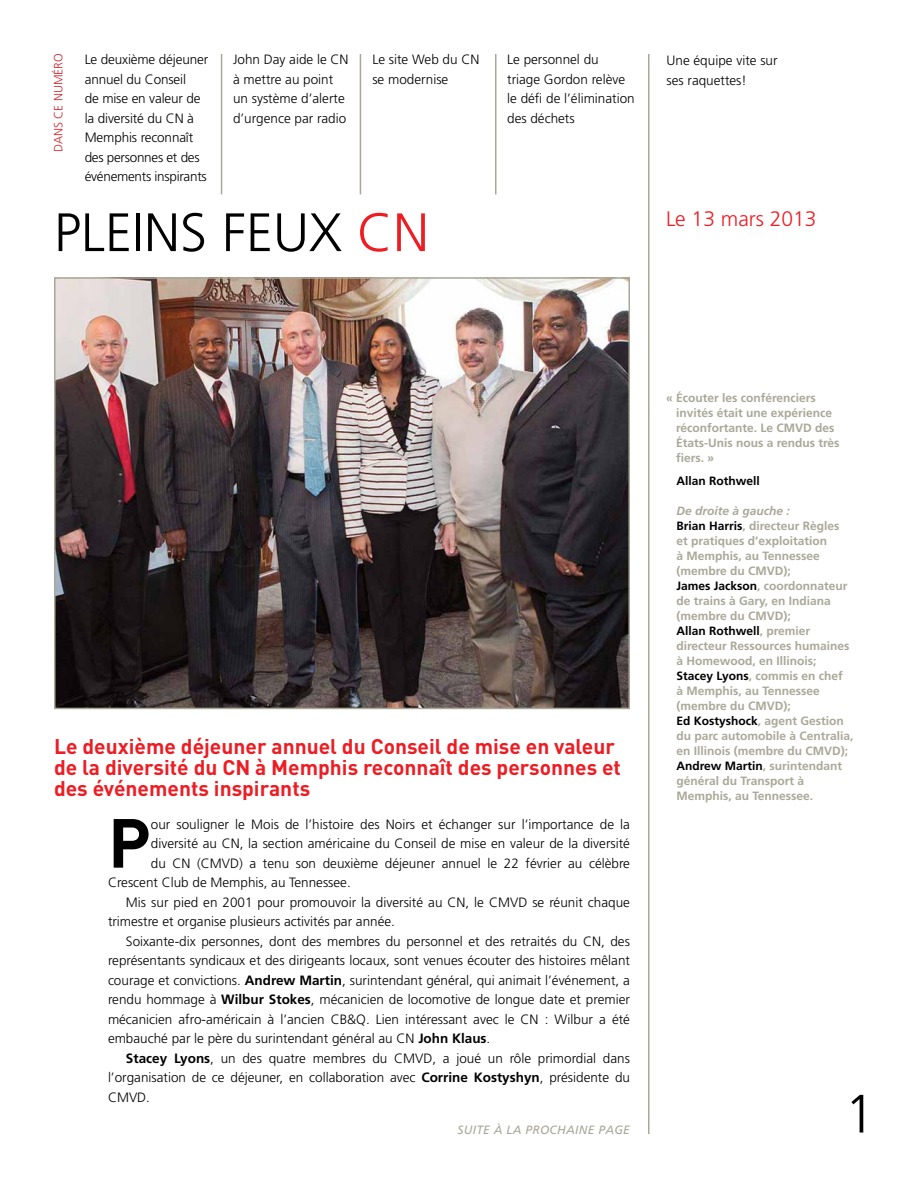
<style>
.page{position:relative;width:918px;height:1188px;background:#fff}
.page>*{position:absolute;margin:0;border:0;box-sizing:border-box;transform-origin:0 0}
.t1{font:700 68.25px "DIN";color:#000}
.t2{font:300 54px "Frutiger LT Std";color:#000}
.t3{font:700 21px/21px "DIN";color:#ed1d24}
.t4{font:300 21px "Frutiger LT Std";color:#ed1d24}
.t5{font:300 13.5px/19.5px "Frutiger LT Std";color:#000}
.t6{font:700 12px/15px "Frutiger LT Std";color:#a9a898}
.t7{font:italic 12px "Frutiger LT Std";letter-spacing:.025em;color:#a9a898}
.t8{font:700 12px "Frutiger LT Std";color:#000}
.t9{font:300 12px "Frutiger LT Std";color:#d2232a}
.s1{color:#ed1d24}
.s2{font-weight:700}
.s3{font-style:italic}
.s4{color:#000}
</style>
<div class="page">
<hr style="left:648px;top:54px;width:2px;height:1080px;background:#a9a898">
<hr style="left:221px;top:54px;width:1px;height:140px;background:#a9a898">
<hr style="left:360px;top:54px;width:1px;height:140px;background:#a9a898">
<hr style="left:495px;top:54px;width:1px;height:140px;background:#a9a898">
<img style="left:57px;top:280px;width:570px;height:426px">
<div style="left:54px;top:277px;width:576px;height:432px;border:2px solid #a9a898"></div>
<p class="t9" style="left:51px;top:152px;width:100px;rotate:-90deg">Dans ce numéro</p>
<p class="t5" style="left:85px;top:50px;width:125px">Le deuxième déjeuner annuel du Conseil<br>de mise en valeur de la diversité du CN à<br>Memphis reconnaît des personnes et des événements inspirants</p>
<p class="t5" style="left:233px;top:50px;width:117px">John Day aide le CN à mettre au point un système d’alerte d’urgence par radio</p>
<p class="t5" style="left:372px;top:50px;width:109px">Le site Web du CN se modernise</p>
<p class="t5" style="left:507px;top:50px;width:129px">Le personnel du triage Gordon relève le défi de l’élimination des déchets</p>
<p class="t5" style="left:667px;top:51px;width:113px">Une équipe vite sur ses raquettes!</p>
<h2 class="t2" style="left:54px;top:202px;width:377px">PLEINS FEUX <span class="s1">CN</span></h2>
<h3 class="t4" style="left:666px;top:207px;width:152px">Le 13 mars 2013</h3>
<h3 class="t3" style="left:54px;top:735px;width:569px">Le deuxième déjeuner annuel du Conseil de mise en valeur de la diversité du CN à Memphis reconnaît des personnes et des événements inspirants</h3>
<h1 class="t1" style="left:108px;top:798px;width:44px">P</h1>
<p class="t5" style="left:151px;top:814px;width:481px">our souligner le Mois de l’histoire des Noirs et échanger sur l’importance de la</p>
<p class="t5" style="left:151px;top:834px;width:481px">diversité au CN, la section américaine du Conseil de mise en valeur de la diversité</p>
<p class="t5" style="left:151px;top:853px;width:481px">du CN (CMVD) a tenu son deuxième déjeuner annuel le 22 février au célèbre</p>
<p class="t5" style="left:108px;top:873px;width:244px">Crescent Club de Memphis, au Tennessee.</p>
<p class="t5" style="left:126px;top:892px;width:505px">Mis sur pied en 2001 pour promouvoir la diversité au CN, le CMVD se réunit chaque</p>
<p class="t5" style="left:108px;top:912px;width:289px">trimestre et organise plusieurs activités par année.</p>
<p class="t5" style="left:126px;top:931px;width:505px">Soixante-dix personnes, dont des membres du personnel et des retraités du CN, des</p>
<p class="t5" style="left:108px;top:951px;width:524px">représentants syndicaux et des dirigeants locaux, sont venues écouter des histoires mêlant</p>
<p class="t5" style="left:108px;top:970px;width:524px">courage et convictions. <span class="s2">Andrew Martin</span>, surintendant général, qui animait l’événement, a</p>
<p class="t5" style="left:108px;top:990px;width:523px">rendu hommage à <span class="s2">Wilbur Stokes</span>, mécanicien de locomotive de longue date et premier</p>
<p class="t5" style="left:108px;top:1009px;width:524px">mécanicien afro-américain à l’ancien CB&amp;Q. Lien intéressant avec le CN : Wilbur a été</p>
<p class="t5" style="left:108px;top:1029px;width:384px">embauché par le père du surintendant général au CN <span class="s2">John Klaus</span>.</p>
<p class="t5" style="left:126px;top:1048px;width:505px"><span class="s2">Stacey Lyons</span>, un des quatre membres du CMVD, a joué un rôle primordial dans</p>
<p class="t5" style="left:108px;top:1068px;width:524px">l’organisation de ce déjeuner, en collaboration avec <span class="s2">Corrine Kostyshyn</span>, présidente du</p>
<p class="t5" style="left:108px;top:1087px;width:44px">CMVD.</p>
<p class="t7" style="left:457px;top:1123px;width:174px">SUITE À LA PROCHAINE PAGE</p>
<p class="t6" style="left:676px;top:390px;width:165px;text-indent:-10px">« Écouter les conférenciers invités était une expérience réconfortante. Le CMVD des<br>États-Unis nous a rendus très fiers. »</p>
<p class="t8" style="left:676px;top:473px;width:85px">Allan Rothwell</p>
<p class="t6" style="left:676px;top:503px;width:179px"><span class="s3">De droite à gauche :<br></span><span class="s4">Brian Harris</span>, directeur Règles et pratiques d’exploitation<br>à Memphis, au Tennessee (membre du CMVD);<br><span class="s4">James Jackson</span>, coordonnateur de trains à Gary, en Indiana (membre du CMVD);<br><span class="s4">Allan Rothwell</span>, premier directeur Ressources humaines à Homewood, en Illinois;<br><span class="s4">Stacey Lyons</span>, commis en chef<br>à Memphis, au Tennessee (membre du CMVD);<br><span class="s4">Ed Kostyshock</span>, agent Gestion du parc automobile à Centralia, en Illinois (membre du CMVD);<br><span class="s4">Andrew Martin</span>, surintendant général du Transport à<br>Memphis, au Tennessee.</p>
<h2 class="t2" style="left:845px;top:1083px;width:32px">1</h2>
</div>
